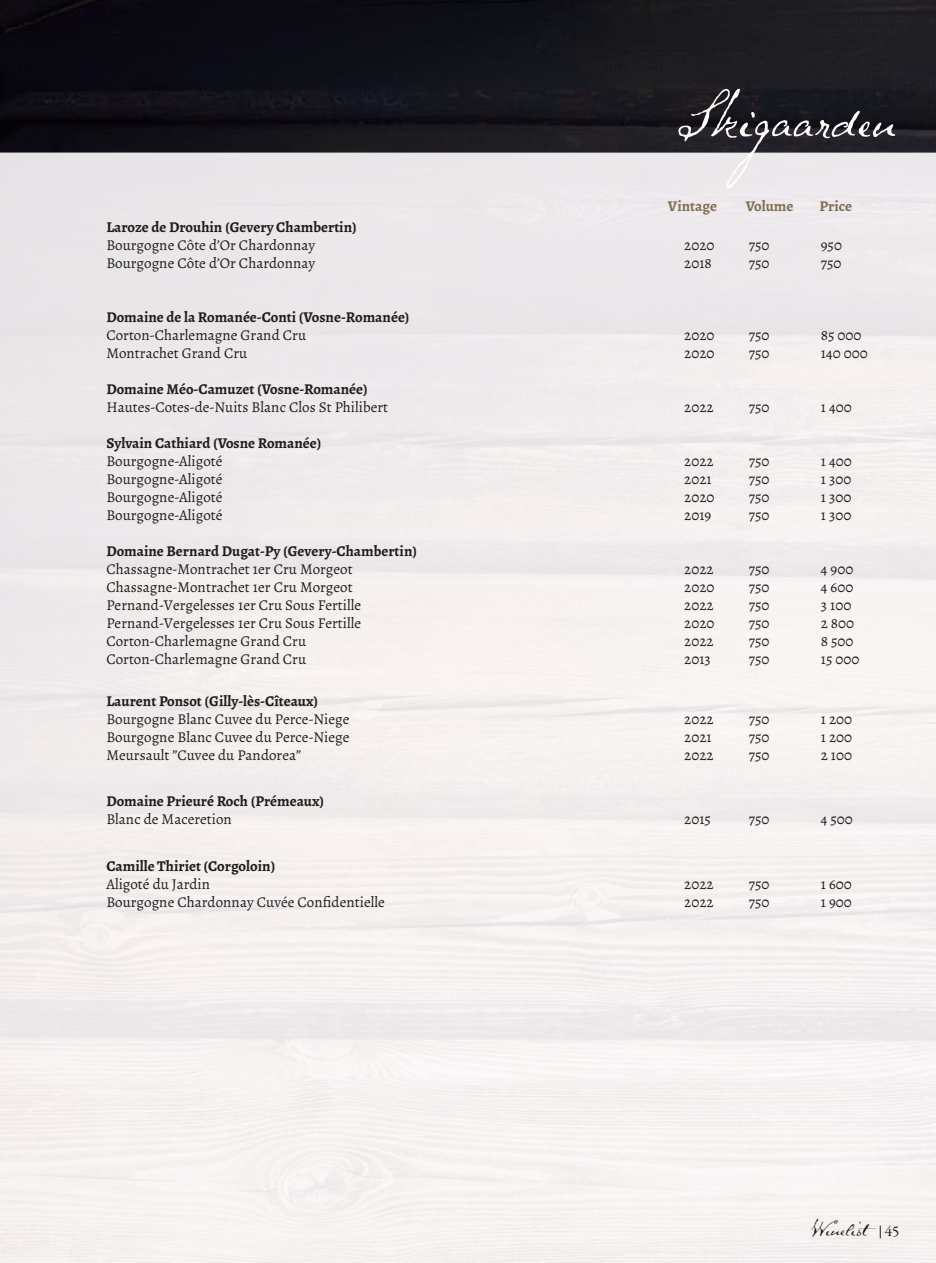
<style>
.page{position:relative;width:936px;height:1263px;background:#fff}
.page>*{position:absolute;margin:0;border:0;box-sizing:border-box;transform-origin:0 0}
.t1{font:31.5px "Schooner Script";color:#1d1d1b}
.t2{font:15px "Alegreya";color:#1d1d1b}
.t3{font:700 15px "Alegreya";color:#1d1d1b}
.t4{font:700 15px "Alegreya";color:#7e6f50}
.s1{font-family:"Garamond Premr Pro";font-size:15px}
</style>
<div class="page">
<div style="left:0;top:153px;width:935px;height:1110px;background:#f3efee"></div>
<div style="left:0;top:0;width:935px;height:153px;background:linear-gradient(to right,#080710,#212126)"></div>
<svg style="left:678px;top:89px;width:217px;height:99px"></svg>
<svg style="left:879px;top:1225px;width:1px;height:13px"></svg>
<p class="t4" style="left:668px;top:196px;width:51px">Vintage</p>
<p class="t4" style="left:745px;top:196px;width:49px">Volume</p>
<p class="t4" style="left:819px;top:196px;width:34px">Price</p>
<p class="t3" style="left:106px;top:217px;width:252px">Laroze de Drouhin (Gevery Chambertin)</p>
<p class="t2" style="left:106px;top:236px;width:210px">Bourgogne Côte d’Or Chardonnay</p>
<p class="t2" style="left:684px;top:236px;width:32px">2020</p>
<p class="t2" style="left:748px;top:236px;width:22px">750</p>
<p class="t2" style="left:820px;top:236px;width:23px">950</p>
<p class="t2" style="left:106px;top:254px;width:210px">Bourgogne Côte d’Or Chardonnay</p>
<p class="t2" style="left:684px;top:254px;width:29px">2018</p>
<p class="t2" style="left:748px;top:254px;width:22px">750</p>
<p class="t2" style="left:820px;top:254px;width:22px">750</p>
<p class="t3" style="left:106px;top:307px;width:305px">Domaine de la Romanée-Conti (Vosne-Romanée)</p>
<p class="t2" style="left:106px;top:326px;width:201px">Corton-Charlemagne Grand Cru</p>
<p class="t2" style="left:684px;top:326px;width:32px">2020</p>
<p class="t2" style="left:748px;top:326px;width:22px">750</p>
<p class="t2" style="left:820px;top:326px;width:42px">85 000</p>
<p class="t2" style="left:106px;top:344px;width:142px">Montrachet Grand Cru</p>
<p class="t2" style="left:684px;top:344px;width:32px">2020</p>
<p class="t2" style="left:748px;top:344px;width:22px">750</p>
<p class="t2" style="left:820px;top:344px;width:49px">140 000</p>
<p class="t3" style="left:106px;top:379px;width:263px">Domaine Méo-Camuzet (Vosne-Romanée)</p>
<p class="t2" style="left:106px;top:398px;width:283px">Hautes-Cotes-de-Nuits Blanc Clos St Philibert</p>
<p class="t2" style="left:684px;top:398px;width:31px">2022</p>
<p class="t2" style="left:748px;top:398px;width:22px">750</p>
<p class="t2" style="left:820px;top:398px;width:33px">1 400</p>
<p class="t3" style="left:106px;top:433px;width:216px">Sylvain Cathiard (Vosne Romanée)</p>
<p class="t2" style="left:106px;top:452px;width:118px">Bourgogne-Aligoté</p>
<p class="t2" style="left:684px;top:452px;width:31px">2022</p>
<p class="t2" style="left:748px;top:452px;width:22px">750</p>
<p class="t2" style="left:820px;top:452px;width:33px">1 400</p>
<p class="t2" style="left:106px;top:470px;width:118px">Bourgogne-Aligoté</p>
<p class="t2" style="left:684px;top:470px;width:29px">2021</p>
<p class="t2" style="left:748px;top:470px;width:22px">750</p>
<p class="t2" style="left:820px;top:470px;width:32px">1 300</p>
<p class="t2" style="left:106px;top:488px;width:118px">Bourgogne-Aligoté</p>
<p class="t2" style="left:684px;top:488px;width:32px">2020</p>
<p class="t2" style="left:748px;top:488px;width:22px">750</p>
<p class="t2" style="left:820px;top:488px;width:32px">1 300</p>
<p class="t2" style="left:106px;top:506px;width:118px">Bourgogne-Aligoté</p>
<p class="t2" style="left:684px;top:506px;width:29px">2019</p>
<p class="t2" style="left:748px;top:506px;width:22px">750</p>
<p class="t2" style="left:820px;top:506px;width:32px">1 300</p>
<p class="t3" style="left:106px;top:541px;width:312px">Domaine Bernard Dugat-Py (Gevery-Chambertin)</p>
<p class="t2" style="left:106px;top:560px;width:248px">Chassagne-Montrachet 1er Cru Morgeot</p>
<p class="t2" style="left:684px;top:560px;width:31px">2022</p>
<p class="t2" style="left:748px;top:560px;width:22px">750</p>
<p class="t2" style="left:820px;top:560px;width:34px">4 900</p>
<p class="t2" style="left:106px;top:578px;width:248px">Chassagne-Montrachet 1er Cru Morgeot</p>
<p class="t2" style="left:684px;top:578px;width:32px">2020</p>
<p class="t2" style="left:748px;top:578px;width:22px">750</p>
<p class="t2" style="left:820px;top:578px;width:34px">4 600</p>
<p class="t2" style="left:106px;top:596px;width:256px">Pernand-Vergelesses 1er Cru Sous Fertille</p>
<p class="t2" style="left:684px;top:596px;width:31px">2022</p>
<p class="t2" style="left:748px;top:596px;width:22px">750</p>
<p class="t2" style="left:820px;top:596px;width:32px">3 100</p>
<p class="t2" style="left:106px;top:614px;width:256px">Pernand-Vergelesses 1er Cru Sous Fertille</p>
<p class="t2" style="left:684px;top:614px;width:32px">2020</p>
<p class="t2" style="left:748px;top:614px;width:22px">750</p>
<p class="t2" style="left:820px;top:614px;width:35px">2 800</p>
<p class="t2" style="left:106px;top:632px;width:201px">Corton-Charlemagne Grand Cru</p>
<p class="t2" style="left:684px;top:632px;width:31px">2022</p>
<p class="t2" style="left:748px;top:632px;width:22px">750</p>
<p class="t2" style="left:820px;top:632px;width:34px">8 500</p>
<p class="t2" style="left:106px;top:650px;width:201px">Corton-Charlemagne Grand Cru</p>
<p class="t2" style="left:684px;top:650px;width:28px">2013</p>
<p class="t2" style="left:748px;top:650px;width:22px">750</p>
<p class="t2" style="left:820px;top:650px;width:40px">15 000</p>
<p class="t3" style="left:106px;top:691px;width:213px">Laurent Ponsot (Gilly-lès-Cîteaux)</p>
<p class="t2" style="left:106px;top:709px;width:245px">Bourgogne Blanc Cuvee du Perce-Niege</p>
<p class="t2" style="left:684px;top:709px;width:31px">2022</p>
<p class="t2" style="left:748px;top:709px;width:22px">750</p>
<p class="t2" style="left:820px;top:709px;width:33px">1 200</p>
<p class="t2" style="left:106px;top:727px;width:245px">Bourgogne Blanc Cuvee du Perce-Niege</p>
<p class="t2" style="left:684px;top:727px;width:29px">2021</p>
<p class="t2" style="left:748px;top:727px;width:22px">750</p>
<p class="t2" style="left:820px;top:727px;width:33px">1 200</p>
<p class="t2" style="left:106px;top:745px;width:196px">Meursault ”Cuvee du Pandorea”</p>
<p class="t2" style="left:684px;top:745px;width:31px">2022</p>
<p class="t2" style="left:748px;top:745px;width:22px">750</p>
<p class="t2" style="left:820px;top:745px;width:33px">2 100</p>
<p class="t3" style="left:106px;top:792px;width:219px">Domaine Prieuré Roch (Prémeaux)</p>
<p class="t2" style="left:106px;top:810px;width:127px">Blanc de Maceretion</p>
<p class="t2" style="left:684px;top:810px;width:28px">2015</p>
<p class="t2" style="left:748px;top:810px;width:22px">750</p>
<p class="t2" style="left:820px;top:810px;width:34px">4 500</p>
<p class="t3" style="left:106px;top:856px;width:170px">Camille Thiriet (Corgoloin)</p>
<p class="t2" style="left:106px;top:875px;width:105px">Aligoté du Jardin</p>
<p class="t2" style="left:684px;top:875px;width:31px">2022</p>
<p class="t2" style="left:748px;top:875px;width:22px">750</p>
<p class="t2" style="left:820px;top:875px;width:33px">1 600</p>
<p class="t2" style="left:106px;top:893px;width:280px">Bourgogne Chardonnay Cuvée Confidentielle</p>
<p class="t2" style="left:684px;top:893px;width:31px">2022</p>
<p class="t2" style="left:748px;top:893px;width:22px">750</p>
<p class="t2" style="left:820px;top:893px;width:33px">1 900</p>
<h1 class="t1" style="left:811px;top:1206px;width:90px">Winelist <span class="s1">45</span></h1>
</div>
